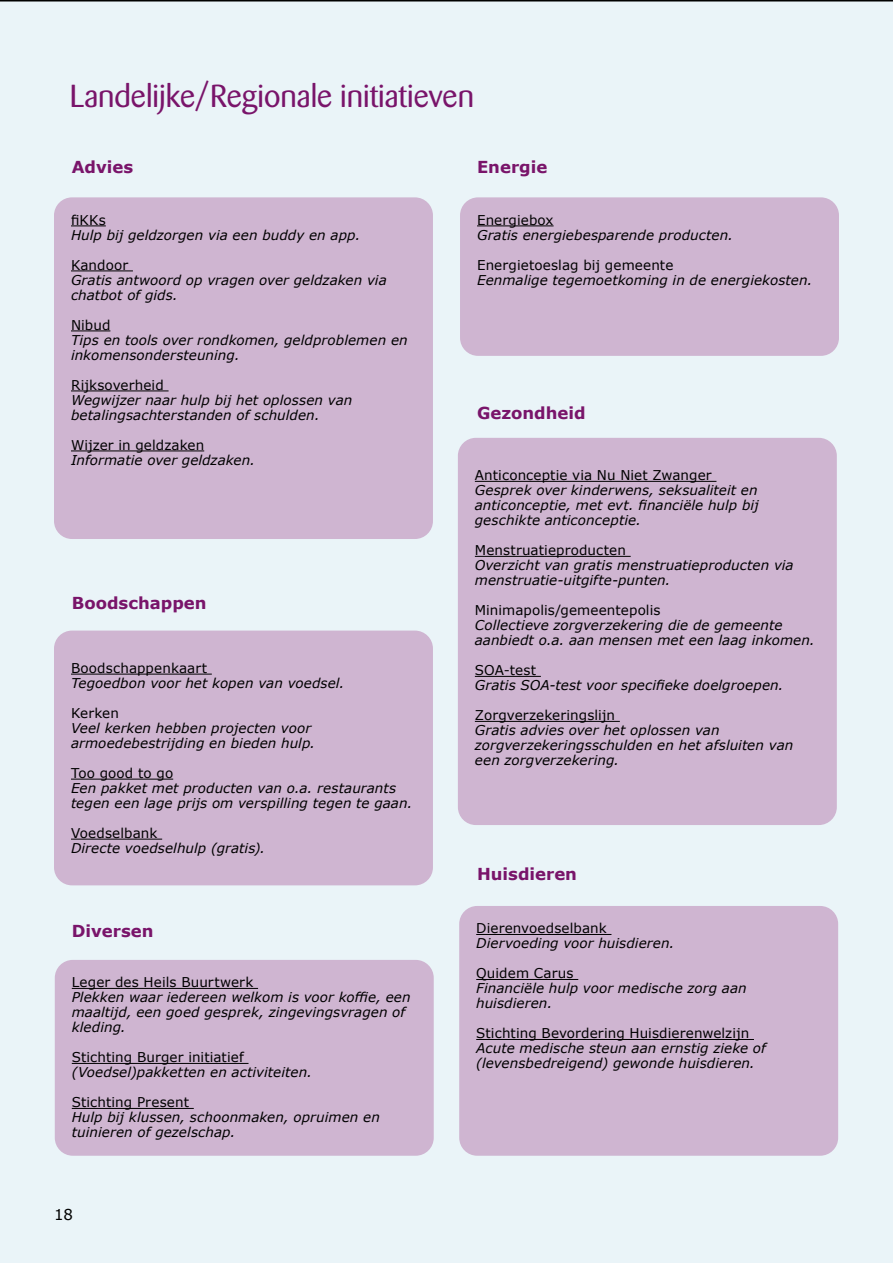
<style>
.page{position:relative;width:893px;height:1263px;background:#eaf4f8}
.page>*{position:absolute;margin:0;border:0;box-sizing:border-box;transform-origin:0 0}
.t1{font:31.5px "Barmeno";color:#79146a}
.t2{font:700 16.5px "Verdana";color:#79146a}
.t3{font:15px "Verdana";color:#000}
.t4{font:italic 13.5px/15px "Verdana";letter-spacing:.005em;color:#000}
.t5{font:13.5px "Verdana";letter-spacing:.01em;color:#000}
</style>
<div class="page">
<div style="left:54px;top:197px;width:379px;height:342px;background:#cfb5d1;border-radius:18px"></div>
<hr style="left:71px;top:225px;width:35px;height:1px;background:#000">
<hr style="left:71px;top:270px;width:62px;height:1px;background:#000">
<hr style="left:71px;top:330px;width:39px;height:1px;background:#000">
<hr style="left:71px;top:390px;width:98px;height:1px;background:#000">
<hr style="left:71px;top:450px;width:133px;height:1px;background:#000">
<div style="left:54px;top:631px;width:379px;height:254px;background:#cfb5d1;border-radius:18px"></div>
<hr style="left:71px;top:674px;width:141px;height:1px;background:#000">
<hr style="left:71px;top:779px;width:102px;height:1px;background:#000">
<hr style="left:71px;top:839px;width:91px;height:1px;background:#000">
<div style="left:55px;top:960px;width:379px;height:196px;background:#cfb5d1;border-radius:18px"></div>
<hr style="left:72px;top:988px;width:186px;height:1px;background:#000">
<hr style="left:72px;top:1063px;width:177px;height:1px;background:#000">
<hr style="left:72px;top:1108px;width:122px;height:1px;background:#000">
<div style="left:459px;top:906px;width:379px;height:250px;background:#cfb5d1;border-radius:18px"></div>
<hr style="left:476px;top:934px;width:135px;height:1px;background:#000">
<hr style="left:476px;top:979px;width:102px;height:1px;background:#000">
<hr style="left:476px;top:1039px;width:278px;height:1px;background:#000">
<div style="left:458px;top:438px;width:379px;height:387px;background:#cfb5d1;border-radius:18px"></div>
<hr style="left:475px;top:481px;width:241px;height:1px;background:#000">
<hr style="left:475px;top:556px;width:156px;height:1px;background:#000">
<hr style="left:475px;top:676px;width:66px;height:1px;background:#000">
<hr style="left:475px;top:721px;width:145px;height:1px;background:#000">
<div style="left:460px;top:197px;width:379px;height:159px;background:#cfb5d1;border-radius:18px"></div>
<hr style="left:477px;top:225px;width:77px;height:1px;background:#000">
<h1 class="t1" style="left:70px;top:78px;width:406px">Landelijke/Regionale initiatieven</h1>
<p class="t2" style="left:72px;top:155px;width:63px">Advies</p>
<p class="t5" style="left:71px;top:211px;width:36px">fiKKs</p>
<p class="t4" style="left:71px;top:227px;width:291px">Hulp bij geldzorgen via een buddy en app.</p>
<p class="t5" style="left:71px;top:256px;width:59px">Kandoor</p>
<p class="t4" style="left:71px;top:272px;width:317px">Gratis antwoord op vragen over geldzaken via chatbot of gids.</p>
<p class="t5" style="left:71px;top:315px;width:41px">Nibud</p>
<p class="t4" style="left:71px;top:332px;width:338px">Tips en tools over rondkomen, geldproblemen en inkomensondersteuning.</p>
<p class="t5" style="left:71px;top:375px;width:94px">Rijksoverheid</p>
<p class="t4" style="left:71px;top:392px;width:283px">Wegwijzer naar hulp bij het oplossen van betalingsachterstanden of schulden.</p>
<p class="t5" style="left:71px;top:435px;width:135px">Wijzer in geldzaken</p>
<p class="t4" style="left:71px;top:452px;width:186px">Informatie over geldzaken.</p>
<p class="t2" style="left:72px;top:591px;width:136px">Boodschappen</p>
<p class="t5" style="left:71px;top:659px;width:138px">Boodschappenkaart</p>
<p class="t4" style="left:71px;top:675px;width:275px">Tegoedbon voor het kopen van voedsel.</p>
<p class="t5" style="left:71px;top:704px;width:49px">Kerken</p>
<p class="t4" style="left:71px;top:720px;width:246px">Veel kerken hebben projecten voor armoedebestrijding en bieden hulp.</p>
<p class="t5" style="left:71px;top:764px;width:104px">Too good to go</p>
<p class="t4" style="left:71px;top:780px;width:343px">Een pakket met producten van o.a. restaurants tegen een lage prijs om verspilling tegen te gaan.</p>
<p class="t5" style="left:71px;top:824px;width:88px">Voedselbank</p>
<p class="t4" style="left:71px;top:840px;width:196px">Directe voedselhulp (gratis).</p>
<p class="t2" style="left:72px;top:919px;width:83px">Diversen</p>
<p class="t5" style="left:72px;top:973px;width:183px">Leger des Heils Buurtwerk</p>
<p class="t4" style="left:72px;top:990px;width:340px">Plekken waar iedereen welkom is voor koffie, een maaltijd, een goed gesprek, zingevingsvragen of kleding.</p>
<p class="t5" style="left:72px;top:1048px;width:173px">Stichting Burger initiatief</p>
<p class="t4" style="left:72px;top:1065px;width:242px">(Voedsel)pakketten en activiteiten.</p>
<p class="t5" style="left:72px;top:1093px;width:119px">Stichting Present</p>
<p class="t4" style="left:72px;top:1110px;width:310px">Hulp bij klussen, schoonmaken, opruimen en tuinieren of gezelschap.</p>
<p class="t3" style="left:54px;top:1205px;width:21px">18</p>
<p class="t2" style="left:477px;top:155px;width:72px">Energie</p>
<p class="t5" style="left:477px;top:211px;width:78px">Energiebox</p>
<p class="t4" style="left:477px;top:227px;width:257px">Gratis energiebesparende producten.</p>
<p class="t5" style="left:477px;top:256px;width:198px">Energietoeslag bij gemeente</p>
<p class="t4" style="left:477px;top:272px;width:337px">Eenmalige tegemoetkoming in de energiekosten.</p>
<p class="t2" style="left:477px;top:402px;width:110px">Gezondheid</p>
<p class="t5" style="left:475px;top:466px;width:238px">Anticonceptie via Nu Niet Zwanger</p>
<p class="t4" style="left:475px;top:483px;width:285px;text-align:justify">Gesprek over kinderwens, seksualiteit en anticonceptie, met evt. financiële hulp bij geschikte anticonceptie.</p>
<p class="t5" style="left:475px;top:541px;width:153px">Menstruatieproducten</p>
<p class="t4" style="left:475px;top:558px;width:320px">Overzicht van gratis menstruatieproducten via menstruatie-uitgifte-punten.</p>
<p class="t5" style="left:475px;top:601px;width:187px">Minimapolis/gemeentepolis</p>
<p class="t4" style="left:475px;top:618px;width:341px">Collectieve zorgverzekering die de gemeente aanbiedt o.a. aan mensen met een laag inkomen.</p>
<p class="t5" style="left:475px;top:661px;width:63px">SOA-test</p>
<p class="t4" style="left:475px;top:678px;width:310px">Gratis SOA-test voor specifieke doelgroepen.</p>
<p class="t5" style="left:475px;top:706px;width:142px">Zorgverzekeringslijn</p>
<p class="t4" style="left:475px;top:723px;width:320px">Gratis advies over het oplossen van zorgverzekeringsschulden en het afsluiten van een zorgverzekering.</p>
<p class="t2" style="left:477px;top:862px;width:102px">Huisdieren</p>
<p class="t5" style="left:476px;top:919px;width:132px">Dierenvoedselbank</p>
<p class="t4" style="left:476px;top:936px;width:200px">Diervoeding voor huisdieren.</p>
<p class="t5" style="left:476px;top:964px;width:99px">Quidem Carus</p>
<p class="t4" style="left:476px;top:981px;width:272px">Financiële hulp voor medische zorg aan huisdieren.</p>
<p class="t5" style="left:476px;top:1024px;width:274px">Stichting Bevordering Huisdierenwelzijn</p>
<p class="t4" style="left:476px;top:1041px;width:291px">Acute medische steun aan ernstig zieke of (levensbedreigend) gewonde huisdieren.</p>
</div>
